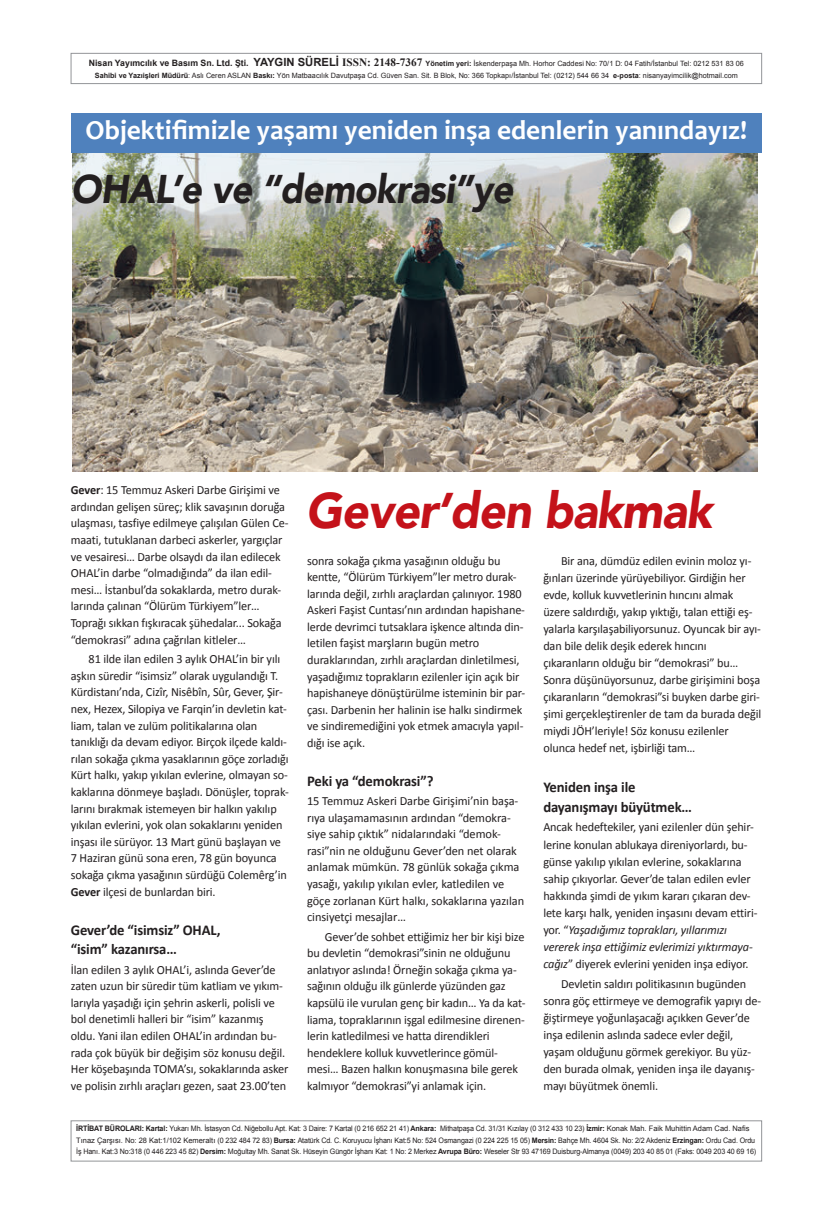
<style>
.page{position:relative;width:815px;height:1205px;background:#fff}
.page>*{position:absolute;margin:0;border:0;box-sizing:border-box;transform-origin:0 0}
.t1{font:italic 900 50px "Avenir";letter-spacing:-.02em;color:#c4121a;scale:.94 1}
.t2{font:italic 900 40px "Avenir";letter-spacing:-.02em;color:#231f20;scale:.92 1}
.t3{font:700 27.5px "Candara";color:#fff}
.t4{font:700 15px/19.5px "Calibri";letter-spacing:-.01em;color:#231f20}
.t5{font:12.5px/16.6px "Calibri";letter-spacing:-.01em;color:#231f20}
.t6{font:7.5px/11.2px "Arial";letter-spacing:-.015em;color:#231f20;scale:.95 1}
.t7{font:7.25px/12px "Arial";color:#231f20;text-align:center}
.s1{font-weight:700;font-size:8.75px}
.s2{font-weight:700;font-size:11.25px}
.s3{font-family:"Times New Roman";font-weight:700;font-size:11.25px}
.s4{font-weight:700}
.s5{font-style:italic}
</style>
<div class="page">
<div style="left:71px;top:1120px;width:691px;height:41px;border:1px solid #939598"></div>
<div style="left:71px;top:53px;width:691px;height:31px;border:1px solid #939598"></div>
<img style="left:72px;top:152px;width:686px;height:319px">
<div style="left:71px;top:113px;width:691px;height:39px;background:#4f81bd"></div>
<p class="t7" style="left:89px;top:57px;width:656px"><span class="s1">Nisan Yayımcılık ve Basım Sn. Ltd. Şti.</span> <span class="s2">YAYGIN SÜRELİ</span> <span class="s3">ISSN: 2148-7367</span> <span class="s4">Yönetim yeri:</span> İskenderpaşa Mh. Horhor Caddesi No: 70/1 D: 04 Fatih/İstanbul Tel: 0212 531 83 06<br><span class="s4">Sahibi ve Yazıişleri Müdürü</span>: Aslı Ceren ASLAN <span class="s4">Baskı:</span> Yön Matbaacılık Davutpaşa Cd. Güven San. Sit. B Blok, No: 366 Topkapı/İstanbul Tel: (0212) 544 66 34 <span class="s4">e-posta</span>: nisanyayimcilik@hotmail.com</p>
<h3 class="t3" style="left:86px;top:113px;width:663px">Objektifimizle yaşamı yeniden inşa edenlerin yanındayız!</h3>
<h2 class="t2" style="left:71px;top:163px;width:482px">OHAL’e ve “demokrasi”ye</h2>
<p class="t5" style="left:71px;top:481px;width:219px"><span class="s4">Gever</span>: 15 Temmuz Askeri Darbe Girişimi ve ardından gelişen süreç; klik savaşının doruğa ulaşması, tasfiye edilmeye çalışılan Gülen Ce&shy;maati, tutuklanan darbeci askerler, yargıçlar ve vesairesi… Darbe olsaydı da ilan edilecek OHAL’in darbe “olmadığında” da ilan edil&shy;mesi… İstanbul’da sokaklarda, metro durak&shy;larında çalınan “Ölürüm Türkiyem”ler… Toprağı sıkkan fışkıracak şühedalar... Sokağa “demokrasi” adına çağrılan kitleler…</p>
<p class="t5" style="left:71px;top:650px;width:219px;text-indent:18px">81 ilde ilan edilen 3 aylık OHAL’in bir yılı aşkın süredir “isimsiz” olarak uygulandığı T.<br>Kürdistanı’nda, Cizîr, Nisêbîn, Sûr, Gever, Şir&shy;nex, Hezex, Silopiya ve Farqin’in devletin kat&shy;liam, talan ve zulüm politikalarına olan tanıklığı da devam ediyor. Birçok ilçede kaldı&shy;rılan sokağa çıkma yasaklarının göçe zorladığı Kürt halkı, yakıp yıkılan evlerine, olmayan so&shy;kaklarına dönmeye başladı. Dönüşler, toprak&shy;larını bırakmak istemeyen bir halkın yakılıp yıkılan evlerini, yok olan sokaklarını yeniden inşası ile sürüyor. 13 Mart günü başlayan ve 7 Haziran günü sona eren, 78 gün boyunca sokağa çıkma yasağının sürdüğü Colemêrg’in <span class="s4">Gever</span> ilçesi de bunlardan biri.</p>
<p class="t4" style="left:71px;top:920px;width:151px">Gever’de “isimsiz” OHAL, “isim” kazanırsa…</p>
<p class="t5" style="left:71px;top:961px;width:219px">İlan edilen 3 aylık OHAL’i, aslında Gever’de zaten uzun bir süredir tüm katliam ve yıkım&shy;larıyla yaşadığı için şehrin askerli, polisli ve bol denetimli halleri bir “isim” kazanmış oldu. Yani ilan edilen OHAL’in ardından bu&shy;rada çok büyük bir değişim söz konusu değil.<br>Her köşebaşında TOMA’sı, sokaklarında asker ve polisin zırhlı araçları gezen, saat 23.00’ten</p>
<h1 class="t1" style="left:306px;top:478px;width:434px">Gever’den bakmak</h1>
<p class="t5" style="left:307px;top:552px;width:220px">sonra sokağa çıkma yasağının olduğu bu kentte, “Ölürüm Türkiyem”ler metro durak&shy;larında değil, zırhlı araçlardan çalınıyor. 1980<br>Askeri Faşist Cuntası’nın ardından hapishane&shy;lerde devrimci tutsaklara işkence altında din&shy;letilen faşist marşların bugün metro duraklarından, zırhlı araçlardan dinletilmesi, yaşadığımız toprakların ezilenler için açık bir hapishaneye dönüştürülme isteminin bir par&shy;çası. Darbenin her halinin ise halkı sindirmek ve sindiremediğini yok etmek amacıyla yapıl&shy;dığı ise açık.</p>
<p class="t4" style="left:307px;top:771px;width:128px">Peki ya “demokrasi”?</p>
<p class="t5" style="left:307px;top:792px;width:219px">15 Temmuz Askeri Darbe Girişimi’nin başa&shy;rıya ulaşamamasının ardından “demokra&shy;siye sahip çıktık” nidalarındaki “demok&shy;rasi”nin ne olduğunu Gever’den net olarak anlamak mümkün. 78 günlük sokağa çıkma yasağı, yakılıp yıkılan evler, katledilen ve göçe zorlanan Kürt halkı, sokaklarına yazılan cinsiyetçi mesajlar…</p>
<p class="t5" style="left:307px;top:928px;width:220px;text-indent:18px">Gever’de sohbet ettiğimiz her bir kişi bize bu devletin “demokrasi”sinin ne olduğunu anlatıyor aslında! Örneğin sokağa çıkma ya&shy;sağının olduğu ilk günlerde yüzünden gaz kapsülü ile vurulan genç bir kadın… Ya da kat&shy;liama, topraklarının işgal edilmesine direnen&shy;lerin katledilmesi ve hatta direndikleri hendeklere kolluk kuvvetlerince gömül&shy;mesi… Bazen halkın konuşmasına bile gerek kalmıyor “demokrasi”yi anlamak için.</p>
<p class="t5" style="left:543px;top:552px;width:219px;line-height:17px;text-indent:18px">Bir ana, dümdüz edilen evinin moloz yı&shy;ğınları üzerinde yürüyebiliyor. Girdiğin her evde, kolluk kuvvetlerinin hıncını almak üzere saldırdığı, yakıp yıktığı, talan ettiği eş&shy;yalarla karşılaşabiliyorsunuz. Oyuncak bir ayı&shy;dan bile delik deşik ederek hıncını çıkaranların olduğu bir “demokrasi” bu… Sonra düşünüyorsunuz, darbe girişimini boşa çıkaranların “demokrasi”si buyken darbe giri&shy;şimi gerçekleştirenler de tam da burada değil miydi JÖH’leriyle! Söz konusu ezilenler olunca hedef net, işbirliği tam…</p>
<p class="t4" style="left:543px;top:776px;width:150px;line-height:19.9px">Yeniden inşa ile dayanışmayı büyütmek…</p>
<p class="t5" style="left:543px;top:818px;width:216px;line-height:17px">Ancak hedeftekiler, yani ezilenler dün şehir&shy;lerine konulan ablukaya direniyorlardı, bu&shy;günse yakılıp yıkılan evlerine, sokaklarına sahip çıkıyorlar. Gever’de talan edilen evler hakkında şimdi de yıkım kararı çıkaran dev&shy;lete karşı halk, yeniden inşasını devam ettiri&shy;yor. “<span class="s5">Yaşadığımız toprakları, yıllarımızı vererek inşa ettiğimiz evlerimizi yıktırmaya&shy;cağız</span>” diyerek evlerini yeniden inşa ediyor.</p>
<p class="t5" style="left:543px;top:975px;width:219px;line-height:17px;text-indent:18px">Devletin saldırı politikasının bugünden sonra göç ettirmeye ve demografik yapıyı de&shy;ğiştirmeye yoğunlaşacağı açıkken Gever’de inşa edilenin aslında sadece evler değil, yaşam olduğunu görmek gerekiyor. Bu yüz&shy;den burada olmak, yeniden inşa ile dayanış&shy;mayı büyütmek önemli.</p>
<p class="t6" style="left:76px;top:1123px;width:717px"><span class="s4">İRTİBAT BÜROLARI: Kartal:</span> Yukarı Mh. İstasyon Cd. Niğebollu Apt. Kat: 3 Daire: 7 Kartal (0 216 652 21 41) <span class="s4">Ankara:</span> Mithatpaşa Cd. 31/31 Kızılay (0 312 433 10 23) <span class="s4">İzmir:</span> Konak Mah. Faik Muhittin Adam Cad. Nafis<br>Tınaz Çarşısı. No: 28 Kat:1/102 Kemeraltı (0 232 484 72 83) <span class="s4">Bursa:</span> Atatürk Cd. C. Koruyucu İşhanı Kat:5 No: 524 Osmangazi (0 224 225 15 05) <span class="s4">Mersin:</span> Bahçe Mh. 4604 Sk. No: 2/2 Akdeniz <span class="s4">Erzingan:</span> Ordu Cad. Ordu<br>İş Hanı. Kat:3 No:318 (0 446 223 45 82) <span class="s4">Dersim:</span> Moğultay Mh. Sanat Sk. Hüseyin Güngör İşhanı Kat: 1 No: 2 Merkez <span class="s4">Avrupa Büro:</span> Weseler Str 93 47169 Duisburg-Almanya (0049) 203 40 85 01 (Faks: 0049 203 40 69 16)</p>
</div>
